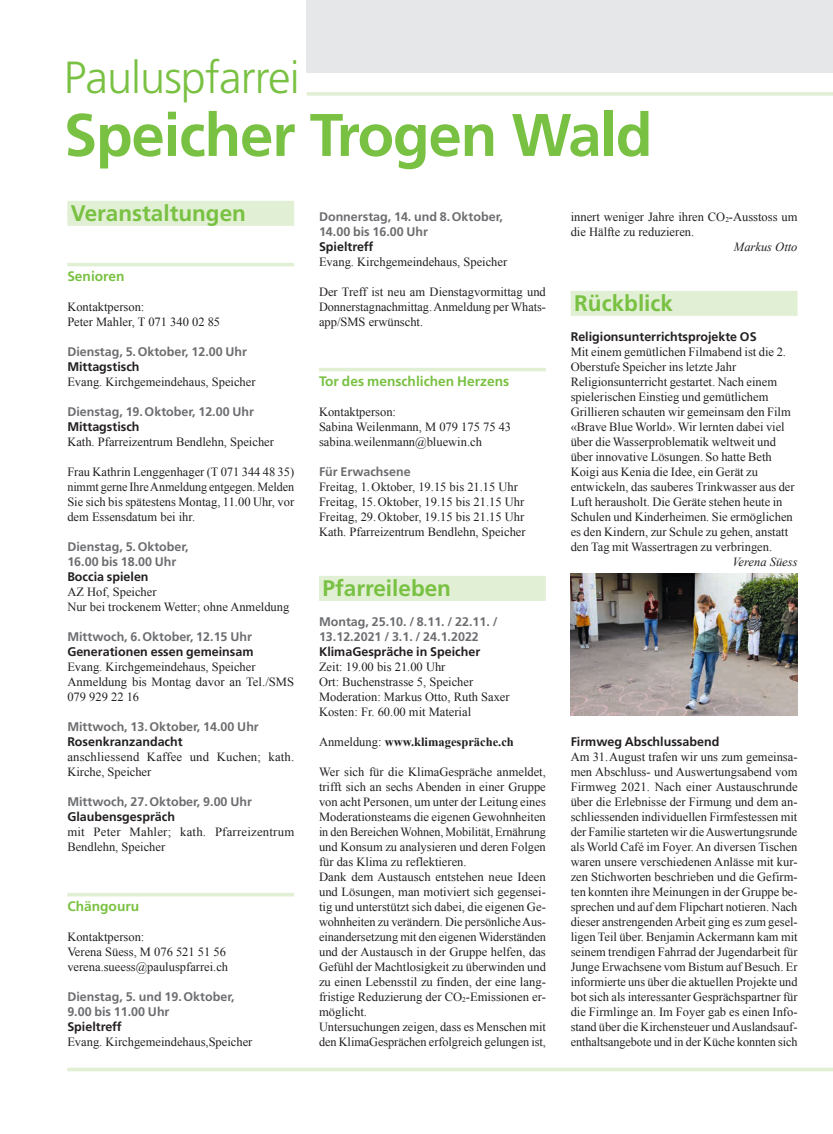
<style>
.page{position:relative;width:833px;height:1134px;background:#fff}
.page>*{position:absolute;margin:0;border:0;box-sizing:border-box;transform-origin:0 0}
.t1{font:700 60px "Frutiger LT Std";letter-spacing:-.02em;color:#79c142}
.t2{font:300 45px "Frutiger LT Std";letter-spacing:-.02em;color:#79c142}
.t3{font:700 22.5px "Frutiger LT Std";color:#79c142}
.t4{font:700 13.75px "Frutiger LT Std";color:#79c142}
.t5{font:12.5px/15px "Times New Roman";color:#231f20}
.t6{font:700 12.5px/15px "Frutiger LT Std";color:#6c6d70}
.t7{font:700 12.5px "Frutiger LT Std";color:#231f20}
.t8{font:700 12.5px "Times New Roman";color:#231f20}
.t9{font:italic 12.5px "Times New Roman";color:#231f20}
.s1{font-weight:400}
</style>
<div class="page">
<div style="left:306px;top:0;width:527px;height:73px;background:#e6e7e9"></div>
<hr style="left:306px;top:92px;width:527px;height:4px;background:#e1efd4">
<hr style="left:67px;top:1068px;width:766px;height:3px;background:#e1efd4">
<hr style="left:319px;top:368px;width:227px;height:3px;background:#e1efd4">
<div style="left:319px;top:576px;width:227px;height:25px;background:#e1efd4"></div>
<div style="left:570px;top:291px;width:227px;height:25px;background:#e1efd4"></div>
<img style="left:570px;top:573px;width:227px;height:143px">
<div style="left:67px;top:201px;width:227px;height:25px;background:#e1efd4"></div>
<hr style="left:67px;top:263px;width:227px;height:3px;background:#e1efd4">
<hr style="left:67px;top:893px;width:227px;height:3px;background:#e1efd4">
<h2 class="t2" style="left:64px;top:52px;width:237px">Pauluspfarrei</h2>
<h1 class="t1" style="left:64px;top:100px;width:590px">Speicher Trogen Wald</h1>
<h3 class="t3" style="left:71px;top:199px;width:177px">Veranstaltungen</h3>
<p class="t4" style="left:67px;top:268px;width:59px">Senioren</p>
<p class="t5" style="left:67px;top:299px;width:154px">Kontaktperson:<br>Peter Mahler, T 071 340 02 85</p>
<p class="t6" style="left:67px;top:344px;width:181px">Dienstag, 5.Oktober, 12.00 Uhr</p>
<p class="t7" style="left:67px;top:359px;width:74px">Mittagstisch</p>
<p class="t5" style="left:67px;top:374px;width:190px">Evang. Kirchgemeindehaus, Speicher</p>
<p class="t6" style="left:67px;top:404px;width:188px">Dienstag, 19.Oktober, 12.00 Uhr</p>
<p class="t7" style="left:67px;top:419px;width:74px">Mittagstisch</p>
<p class="t5" style="left:67px;top:434px;width:208px">Kath. Pfarreizentrum Bendlehn, Speicher</p>
<p class="t5" style="left:67px;top:464px;width:228px;text-align:justify">Frau Kathrin Lenggenhager (T 071 344 48 35) nimmt gerne Ihre Anmeldung entgegen. Melden Sie sich bis spätestens Montag, 11.00 Uhr, vor dem Essensdatum bei ihr.</p>
<p class="t6" style="left:67px;top:539px;width:123px">Dienstag, 5.Oktober,<br>16.00 bis 18.00 Uhr</p>
<p class="t7" style="left:67px;top:569px;width:83px">Boccia spielen</p>
<p class="t5" style="left:67px;top:584px;width:223px">AZ Hof, Speicher<br>Nur bei trockenem Wetter; ohne Anmeldung</p>
<p class="t6" style="left:67px;top:629px;width:186px">Mittwoch, 6.Oktober, 12.15 Uhr</p>
<p class="t7" style="left:67px;top:644px;width:188px">Generationen essen gemeinsam</p>
<p class="t5" style="left:67px;top:659px;width:228px">Evang. Kirchgemeindehaus, Speicher<br>Anmeldung bis Montag davor an Tel./SMS<br>079 929 22 16</p>
<p class="t6" style="left:67px;top:719px;width:193px">Mittwoch, 13.Oktober, 14.00 Uhr</p>
<p class="t7" style="left:67px;top:734px;width:117px">Rosenkranzandacht</p>
<p class="t5" style="left:67px;top:749px;width:228px">anschliessend Kaffee und Kuchen; kath.<br>Kirche, Speicher</p>
<p class="t6" style="left:67px;top:794px;width:186px">Mittwoch, 27.Oktober, 9.00 Uhr</p>
<p class="t7" style="left:67px;top:809px;width:109px">Glaubensgespräch</p>
<p class="t5" style="left:67px;top:824px;width:228px">mit Peter Mahler; kath. Pfarreizentrum<br>Bendlehn, Speicher</p>
<p class="t4" style="left:67px;top:898px;width:73px">Chängouru</p>
<p class="t5" style="left:67px;top:929px;width:162px">Kontaktperson:<br>Verena Süess, M 076 521 51 56 verena.sueess@pauluspfarrei.ch</p>
<p class="t6" style="left:67px;top:989px;width:169px">Dienstag, 5. und 19.Oktober,<br>9.00 bis 11.00 Uhr</p>
<p class="t7" style="left:67px;top:1019px;width:56px">Spieltreff</p>
<p class="t5" style="left:67px;top:1034px;width:187px">Evang. Kirchgemeindehaus,Speicher</p>
<p class="t6" style="left:319px;top:209px;width:185px">Donnerstag, 14. und 8.Oktober,<br>14.00 bis 16.00 Uhr</p>
<p class="t7" style="left:319px;top:239px;width:56px">Spieltreff</p>
<p class="t5" style="left:319px;top:254px;width:190px">Evang. Kirchgemeindehaus, Speicher</p>
<p class="t5" style="left:319px;top:284px;width:228px;text-align:justify">Der Treff ist neu am Dienstagvormittag und Donnerstagnachmittag. Anmeldung per Whats&shy;app/SMS erwünscht.</p>
<p class="t4" style="left:319px;top:373px;width:192px">Tor des menschlichen Herzens</p>
<p class="t5" style="left:319px;top:404px;width:194px">Kontaktperson:<br>Sabina Weilenmann, M 079 175 75 43 sabina.weilenmann@bluewin.ch</p>
<p class="t6" style="left:319px;top:464px;width:93px">Für Erwachsene</p>
<p class="t5" style="left:319px;top:479px;width:208px">Freitag, 1.Oktober, 19.15 bis 21.15 Uhr Freitag, 15.Oktober, 19.15 bis 21.15 Uhr Freitag, 29.Oktober, 19.15 bis 21.15 Uhr Kath. Pfarreizentrum Bendlehn, Speicher</p>
<h3 class="t3" style="left:322px;top:574px;width:130px">Pfarreileben</h3>
<p class="t6" style="left:319px;top:614px;width:180px">Montag, 25.10. / 8.11. / 22.11. /<br>13.12.2021 / 3.1. / 24.1.2022</p>
<p class="t7" style="left:319px;top:644px;width:163px">KlimaGespräche in Speicher</p>
<p class="t5" style="left:319px;top:659px;width:192px">Zeit: 19.00 bis 21.00 Uhr<br>Ort: Buchenstrasse 5, Speicher<br>Moderation: Markus Otto, Ruth Saxer<br>Kosten: Fr. 60.00 mit Material</p>
<p class="t8" style="left:319px;top:733px;width:196px"><span class="s1">Anmeldung:</span> www.klimagespräche.ch</p>
<p class="t5" style="left:319px;top:764px;width:228px">Wer sich für die KlimaGespräche anmeldet, trifft sich an sechs Abenden in einer Gruppe von acht Personen, um unter der Leitung eines Moderationsteams die eigenen Gewohnheiten in den Bereichen Wohnen, Mobilität, Ernährung und Konsum zu analysieren und deren Folgen für das Klima zu reflektieren.<br>Dank dem Austausch entstehen neue Ideen und Lösungen, man motiviert sich gegensei&shy;tig und unterstützt sich dabei, die eigenen Ge&shy;wohnheiten zu verändern. Die persönliche Aus&shy;einandersetzung mit den eigenen Widerständen und der Austausch in der Gruppe helfen, das Gefühl der Machtlosigkeit zu überwinden und zu einen Lebensstil zu finden, der eine lang&shy;fristige Reduzierung der CO<sub>2</sub>-Emissionen er&shy;möglicht.<br>Untersuchungen zeigen, dass es Menschen mit den KlimaGesprächen erfolgreich gelungen ist,</p>
<p class="t5" style="left:570px;top:209px;width:228px">innert weniger Jahre ihren CO<sub>2</sub>-Ausstoss um die Hälfte zu reduzieren.</p>
<p class="t9" style="left:734px;top:238px;width:65px">Markus Otto</p>
<h3 class="t3" style="left:574px;top:289px;width:100px">Rückblick</h3>
<p class="t7" style="left:570px;top:329px;width:187px">Religionsunterrichtsprojekte OS</p>
<p class="t5" style="left:570px;top:344px;width:225px">Mit einem gemütlichen Filmabend ist die 2.<br>Oberstufe Speicher ins letzte Jahr Religionsunterricht gestartet. Nach einem spielerischen Einstieg und gemütlichem Grillieren schauten wir gemeinsam den Film «Brave Blue World». Wir lernten dabei viel über die Wasserproblematik weltweit und über innovative Lösungen. So hatte Beth Koigi aus Kenia die Idee, ein Gerät zu entwickeln, das sauberes Trinkwasser aus der Luft herausholt. Die Geräte stehen heute in Schulen und Kinderheimen. Sie ermöglichen es den Kindern, zur Schule zu gehen, anstatt den Tag mit Wassertragen zu verbringen.</p>
<p class="t9" style="left:732px;top:553px;width:67px">Verena Süess</p>
<p class="t7" style="left:570px;top:734px;width:150px">Firmweg Abschlussabend</p>
<p class="t5" style="left:570px;top:749px;width:228px;text-align:justify">Am 31.August trafen wir uns zum gemeinsa&shy;men Abschluss- und Auswertungsabend vom Firmweg 2021. Nach einer Austauschrunde über die Erlebnisse der Firmung und dem an&shy;schliessenden individuellen Firmfestessen mit der Familie starteten wir die Auswertungsrunde als World Café im Foyer. An diversen Tischen waren unsere verschiedenen Anlässe mit kur&shy;zen Stichworten beschrieben und die Gefirm&shy;ten konnten ihre Meinungen in der Gruppe be&shy;sprechen und auf dem Flipchart notieren. Nach dieser anstrengenden Arbeit ging es zum gesel&shy;ligen Teil über. Benjamin Ackermann kam mit seinem trendigen Fahrrad der Jugendarbeit für Junge Erwachsene vom Bistum auf Besuch. Er informierte uns über die aktuellen Projekte und bot sich als interessanter Gesprächspartner für die Firmlinge an. Im Foyer gab es einen Info&shy;stand über die Kirchensteuer und Auslandsauf&shy;enthaltsangebote und in der Küche konnten sich</p>
</div>
